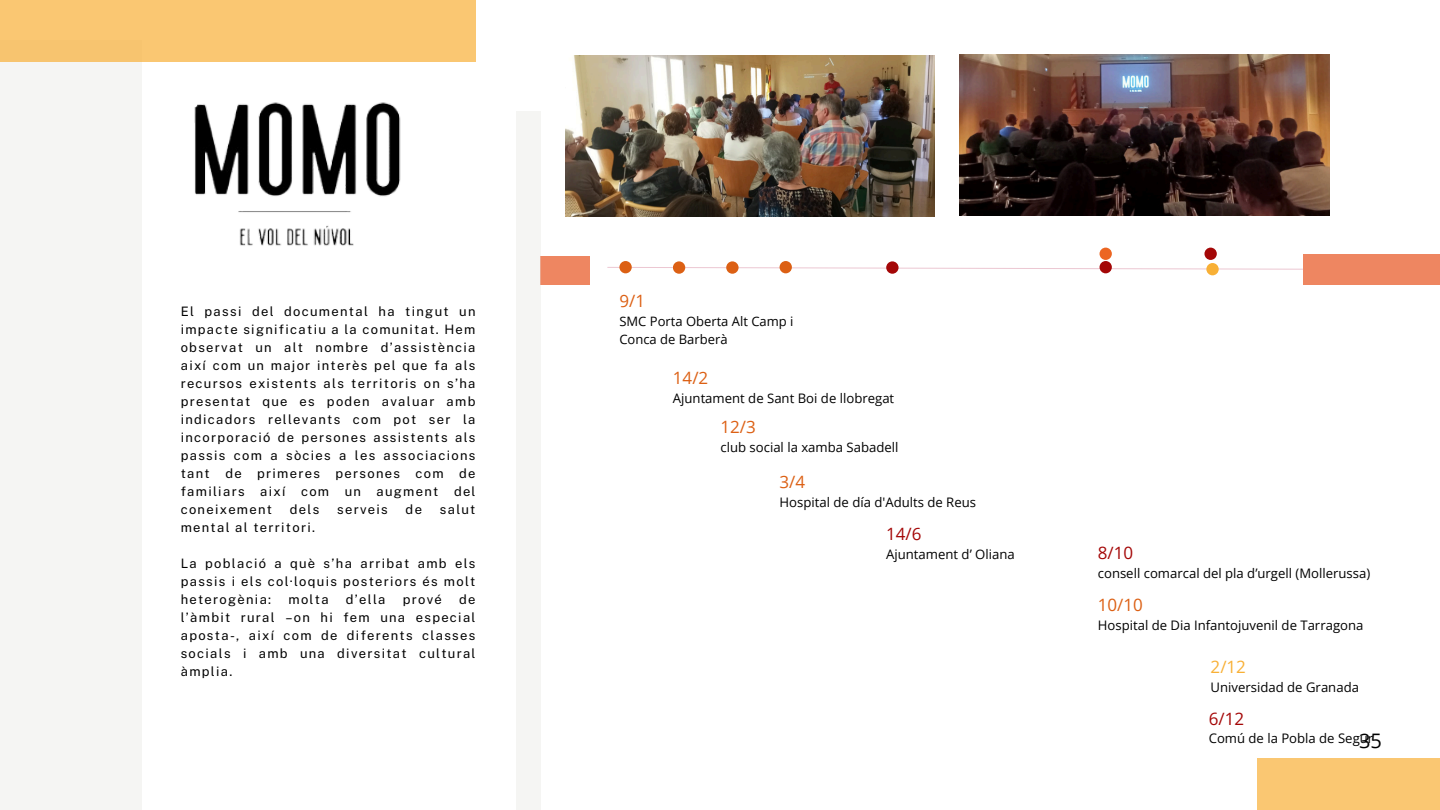
<style>
.page{position:relative;width:1440px;height:810px;background:#fff}
.page>*{position:absolute;margin:0;border:0;box-sizing:border-box;transform-origin:0 0}
.t1{font:17px "Open Sans";color:#dc6014}
.t2{font:17px "Open Sans";color:#a40707}
.t3{font:17px "Open Sans";color:#f8b036}
.t4{font:13.1px "Open Sans";color:#000}
.t5{font:13px/18px "Public Sans";letter-spacing:.1em;color:#000;text-align:justify}
.t6{font:13px/18px "Open Sans";color:#000}
.s1{font-size:20px}
</style>
<div class="page">
<div style="left:0;top:41px;width:142px;height:769px;background:#f5f5f3"></div>
<div style="left:0;top:0;width:476px;height:61px;background:#fac772"></div>
<div style="left:1257px;top:758px;width:183px;height:52px;background:#fac772"></div>
<img style="left:194px;top:102px;width:207px;height:144px">
<div style="left:540px;top:256px;width:50px;height:29px;background:#ee8661"></div>
<div style="left:1303px;top:254px;width:137px;height:31px;background:#ee8661"></div>
<svg style="left:607px;top:267px;width:696px;height:3px"></svg>
<div style="left:619px;top:261px;width:13px;height:12px;background:#dc6014;border-radius:50%"></div>
<div style="left:673px;top:261px;width:12px;height:13px;background:#dc6014;border-radius:50%"></div>
<svg style="left:726px;top:261px;width:13px;height:13px"></svg>
<div style="left:780px;top:261px;width:12px;height:12px;background:#dc6014;border-radius:50%"></div>
<svg style="left:886px;top:261px;width:13px;height:13px"></svg>
<div style="left:1100px;top:261px;width:12px;height:12px;background:#a40707;border-radius:50%"></div>
<div style="left:1100px;top:248px;width:12px;height:12px;background:#ec6622;border-radius:50%"></div>
<div style="left:1206px;top:263px;width:13px;height:12px;background:#f8b036;border-radius:50%"></div>
<div style="left:516px;top:112px;width:24px;height:698px;background:#f5f5f3"></div>
<div style="left:1204px;top:248px;width:13px;height:12px;background:#a40707;border-radius:50%"></div>
<img style="left:960px;top:54px;width:370px;height:162px">
<img style="left:565px;top:55px;width:370px;height:162px">
<p class="t5" style="left:181px;top:303px;width:296px">El passi del documental ha tingut un impacte significatiu a la comunitat. Hem observat un alt nombre d’assistència així com un major interès pel que fa als recursos existents als territoris on s’ha presentat que es poden avaluar amb indicadors rellevants com pot ser la incorporació de persones assistents als passis com a sòcies a les associacions tant de primeres persones com de familiars així com un augment del coneixement</p>
<p class="t5" style="left:290px;top:501px;width:31px">dels</p>
<p class="t5" style="left:337px;top:501px;width:52px">serveis</p>
<p class="t5" style="left:406px;top:501px;width:18px">de</p>
<p class="t5" style="left:440px;top:501px;width:37px">salut</p>
<p class="t5" style="left:181px;top:519px;width:136px">mental al territori.</p>
<p class="t5" style="left:181px;top:555px;width:296px">La població a què s’ha arribat amb els passis i els col·loquis posteriors és molt heterogènia:</p>
<p class="t5" style="left:181px;top:591px;width:296px;text-indent:278px">de l’àmbit rural –on hi fem una especial aposta-, així com de diferents classes socials i amb una diversitat cultural àmplia.</p>
<p class="t5" style="left:289px;top:591px;width:42px">molta</p>
<p class="t5" style="left:346px;top:591px;width:41px">d’ella</p>
<p class="t5" style="left:403px;top:591px;width:41px">prové</p>
<p class="t1" style="left:619px;top:289px;width:27px">9/1</p>
<p class="t6" style="left:619px;top:311px;width:176px">SMC Porta Oberta Alt Camp i<br>Conca de Barberà</p>
<p class="t1" style="left:673px;top:366px;width:37px">14/2</p>
<p class="t4" style="left:673px;top:389px;width:223px">Ajuntament de Sant Boi de llobregat</p>
<p class="t1" style="left:720px;top:415px;width:37px">12/3</p>
<p class="t4" style="left:720px;top:438px;width:180px">club social la xamba Sabadell</p>
<p class="t1" style="left:780px;top:470px;width:27px">3/4</p>
<p class="t4" style="left:780px;top:493px;width:198px">Hospital de día d'Adults de Reus</p>
<p class="t2" style="left:886px;top:522px;width:37px">14/6</p>
<p class="t4" style="left:886px;top:545px;width:130px">Ajuntament d’ Oliana</p>
<p class="t2" style="left:1098px;top:541px;width:37px">8/10</p>
<p class="t4" style="left:1098px;top:564px;width:274px">consell comarcal del pla d’urgell (Mollerussa)</p>
<p class="t1" style="left:1098px;top:593px;width:47px">10/10</p>
<p class="t4" style="left:1098px;top:616px;width:267px">Hospital de Dia Infantojuvenil de Tarragona</p>
<p class="t3" style="left:1211px;top:655px;width:37px">2/12</p>
<p class="t4" style="left:1211px;top:678px;width:150px">Universidad de Granada</p>
<p class="t2" style="left:1209px;top:706px;width:37px">6/12</p>
<p class="t4" style="left:1209px;top:729px;width:175px">Comú de la Pobla de Seg<span class="s1">3</span>ur<span class="s1">5</span></p>
</div>
